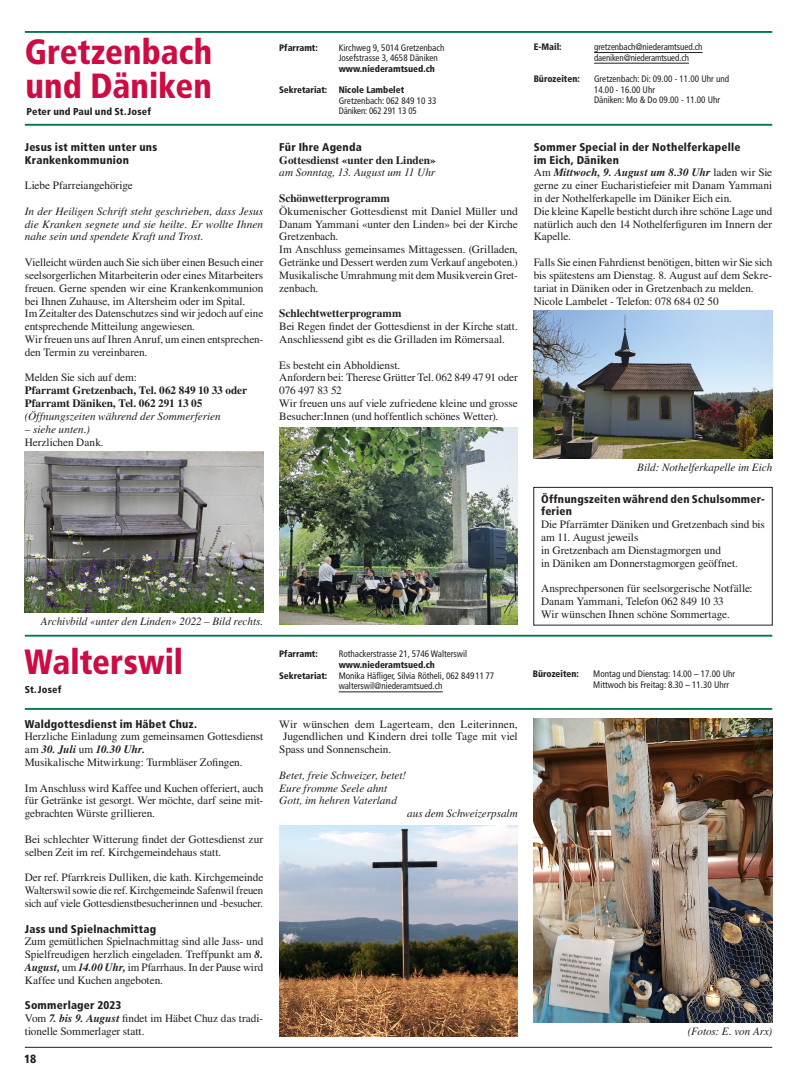
<style>
.page{position:relative;width:798px;height:1081px;background:#fff}
.page>*{position:absolute;margin:0;border:0;box-sizing:border-box;transform-origin:0 0}
.t1{font:900 condensed 35px/33.8px "Frutiger LT Std";letter-spacing:.005em;color:#cd0c44;scale:.95 1}
.t2{font:900 condensed 11.88px "Frutiger LT Std";color:#231f20}
.t3{font:11.25px/12.8px "Times";letter-spacing:-.005em;color:#231f20}
.t4{font:italic 11.25px/12.9px "Times";color:#231f20}
.t5{font:900 condensed 11.25px/12.9px "Frutiger LT Std";letter-spacing:.02em;color:#231f20}
.t6{font:700 11.25px/12.9px "Times";letter-spacing:-.005em;color:#231f20}
.t7{font:900 condensed 10px "Frutiger LT Std";letter-spacing:.01em;color:#231f20}
.t8{font:condensed 9.38px/10.6px "Frutiger LT Std";color:#231f20}
.t9{font:900 condensed 9.38px "Frutiger LT Std";color:#231f20}
.t10{font:condensed 9.38px/10.6px "Frutiger LT Std";color:#231f20;scale:.96 1}
.s1{font-weight:900}
.s2{font-weight:700;font-style:italic}
</style>
<div class="page">
<hr style="left:25px;top:1047px;width:747px;height:1px;background:#231f20">
<hr style="left:25px;top:708px;width:747px;height:2px;background:#00794a">
<hr style="left:25px;top:635px;width:747px;height:1px;background:#00794a">
<hr style="left:338px;top:691px;width:104px;height:1px;background:#231f20">
<hr style="left:25px;top:31px;width:747px;height:2px;background:#00794a">
<hr style="left:25px;top:124px;width:747px;height:2px;background:#00794a">
<hr style="left:594px;top:52px;width:108px;height:1px;background:#231f20">
<hr style="left:594px;top:63px;width:94px;height:1px;background:#231f20">
<img style="left:533px;top:718px;width:239px;height:304px">
<img style="left:279px;top:826px;width:238px;height:211px">
<img style="left:25px;top:451px;width:238px;height:161px">
<img style="left:533px;top:311px;width:239px;height:147px">
<div style="left:533px;top:487px;width:239px;height:138px;border:1px solid #231f20"></div>
<img style="left:279px;top:428px;width:238px;height:197px">
<h1 class="t1" style="left:25px;top:35px;width:199px">Gretzenbach und Däniken</h1>
<p class="t9" style="left:279px;top:42px;width:40px">Pfarramt:</p>
<p class="t8" style="left:338px;top:42px;width:107px">Kirchweg 9, 5014 Gretzenbach<br>Josefstrasse 3, 4658 Däniken</p>
<p class="t9" style="left:338px;top:63px;width:98px">www.niederamtsued.ch</p>
<p class="t9" style="left:279px;top:84px;width:127px">Sekretariat: Nicole Lambelet</p>
<p class="t8" style="left:338px;top:95px;width:99px">Gretzenbach: 062 849 10 33<br>Däniken: 062 291 13 05</p>
<p class="t7" style="left:27px;top:105px;width:126px">Peter und Paul und St.Josef</p>
<p class="t5" style="left:25px;top:140px;width:134px">Jesus ist mitten unter uns<br>Krankenkommunion</p>
<p class="t3" style="left:25px;top:179px;width:109px">Liebe Pfarreiangehörige</p>
<p class="t4" style="left:25px;top:205px;width:240px;text-align:justify">In der Heiligen Schrift steht geschrieben, dass Jesus die Kranken segnete und sie heilte. Er wollte Ihnen nahe sein und spendete Kraft und Trost.</p>
<p class="t3" style="left:25px;top:256px;width:240px">Vielleicht würden auch Sie sich über einen Besuch einer seelsorgerlichen Mitarbeiterin oder eines Mitarbeiters freuen. Gerne spenden wir eine Krankenkommunion bei Ihnen Zuhause, im Altersheim oder im Spital.<br>Im Zeitalter des Datenschutzes sind wir jedoch auf eine entsprechende Mitteilung angewiesen.<br>Wir freuen uns auf Ihren Anruf, um einen entsprechen&shy;den Termin zu vereinbaren.</p>
<p class="t3" style="left:25px;top:371px;width:114px">Melden Sie sich auf dem:</p>
<p class="t6" style="left:25px;top:384px;width:224px">Pfarramt Gretzenbach, Tel. 062 849 10 33 oder<br>Pfarramt Däniken, Tel. 062 291 13 05</p>
<p class="t4" style="left:25px;top:410px;width:197px">(Öffnungszeiten während der Sommerferien</p>
<p class="t4" style="left:25px;top:422px;width:67px">– siehe unten.)</p>
<p class="t3" style="left:25px;top:435px;width:80px">Herzlichen Dank.</p>
<p class="t5" style="left:279px;top:140px;width:84px">Für Ihre Agenda</p>
<p class="t6" style="left:279px;top:153px;width:158px">Gottesdienst «unter den Linden»</p>
<p class="t4" style="left:279px;top:166px;width:157px">am Sonntag, 13. August um 11 Uhr</p>
<p class="t6" style="left:279px;top:192px;width:112px">Schönwetterprogramm</p>
<p class="t3" style="left:279px;top:205px;width:240px">Ökumenischer Gottesdienst mit Daniel Müller und Danam Yammani «unter den Linden» bei der Kirche Gretzenbach.<br>Im Anschluss gemeinsames Mittagessen. (Grilladen, Getränke und Dessert werden zum Verkauf angeboten.)<br>Musikalische Umrahmung mit dem Musikverein Gret&shy;zenbach.</p>
<p class="t6" style="left:279px;top:307px;width:124px">Schlechtwetterprogramm</p>
<p class="t3" style="left:279px;top:320px;width:240px">Bei Regen findet der Gottesdienst in der Kirche statt.<br>Anschliessend gibt es die Grilladen im Römersaal.</p>
<p class="t3" style="left:279px;top:358px;width:240px">Es besteht ein Abholdienst.<br>Anfordern bei: Therese Grütter Tel. 062 849 47 91 oder 076 497 83 52<br>Wir freuen uns auf viele zufriedene kleine und grosse Besucher:Innen (und hoffentlich schönes Wetter).</p>
<p class="t4" style="left:41px;top:615px;width:224px">Archivbild «unter den Linden» 2022 – Bild rechts.</p>
<h1 class="t1" style="left:25px;top:645px;width:168px">Walterswil</h1>
<p class="t9" style="left:279px;top:648px;width:40px">Pfarramt:</p>
<p class="t8" style="left:338px;top:649px;width:130px">Rothackerstrasse 21, 5746 Walterswil</p>
<p class="t9" style="left:338px;top:659px;width:98px">www.niederamtsued.ch</p>
<p class="t8" style="left:279px;top:670px;width:216px"><span class="s1">Sekretariat:</span> Monika Häfliger, Silvia Rötheli, 062 849 11 77</p>
<p class="t8" style="left:338px;top:681px;width:105px">walterswil@niederamtsued.ch</p>
<p class="t7" style="left:25px;top:683px;width:38px">St.Josef</p>
<p class="t5" style="left:25px;top:717px;width:174px">Waldgottesdienst im Häbet Chuz.</p>
<p class="t3" style="left:25px;top:730px;width:240px">Herzliche Einladung zum gemeinsamen Gottesdienst am <span class="s2">30. Juli</span> um <span class="s2">10.30 Uhr.<br></span>Musikalische Mitwirkung: Turmbläser Zofingen.</p>
<p class="t3" style="left:25px;top:781px;width:240px;text-align:justify">Im Anschluss wird Kaffee und Kuchen offeriert, auch für Getränke ist gesorgt. Wer möchte, darf seine mit&shy;gebrachten Würste grillieren.</p>
<p class="t3" style="left:25px;top:832px;width:240px">Bei schlechter Witterung findet der Gottesdienst zur selben Zeit im ref. Kirchgemeindehaus statt.</p>
<p class="t3" style="left:25px;top:871px;width:240px;text-align:justify">Der ref. Pfarrkreis Dulliken, die kath. Kirchgemeinde Walterswil sowie die ref. Kirchgemeinde Safenwil freuen sich auf viele Gottesdienstbesucherinnen und -besucher.</p>
<p class="t5" style="left:25px;top:922px;width:133px">Jass und Spielnachmittag</p>
<p class="t3" style="left:25px;top:935px;width:240px;text-align:justify">Zum gemütlichen Spielnachmittag sind alle Jass- und Spielfreudigen herzlich eingeladen. Treffpunkt am <span class="s2">8.<br>August,</span> um <span class="s2">14.00 Uhr,</span> im Pfarrhaus. In der Pause wird Kaffee und Kuchen angeboten.</p>
<p class="t5" style="left:25px;top:999px;width:98px">Sommerlager 2023</p>
<p class="t3" style="left:25px;top:1012px;width:240px">Vom <span class="s2">7. bis 9. August</span> findet im Häbet Chuz das tradi&shy;tionelle Sommerlager statt.</p>
<p class="t2" style="left:24px;top:1052px;width:14px">18</p>
<p class="t3" style="left:279px;top:717px;width:240px">Wir wünschen dem Lagerteam, den Leiterinnen,</p>
<p class="t3" style="left:283px;top:730px;width:236px">Jugendlichen und Kindern drei tolle Tage mit viel</p>
<p class="t3" style="left:279px;top:743px;width:113px">Spass und Sonnenschein.</p>
<p class="t4" style="left:279px;top:768px;width:128px">Betet, freie Schweizer, betet!<br>Eure fromme Seele ahnt<br>Gott, im hehren Vaterland</p>
<p class="t4" style="left:407px;top:807px;width:112px">aus dem Schweizerpsalm</p>
<p class="t9" style="left:533px;top:41px;width:29px">E-Mail:</p>
<p class="t10" style="left:594px;top:42px;width:114px">gretzenbach@niederamtsued.ch daeniken@niederamtsued.ch</p>
<p class="t9" style="left:533px;top:73px;width:47px">Bürozeiten:</p>
<p class="t8" style="left:594px;top:73px;width:137px">Gretzenbach: Di: 09.00 - 11.00 Uhr und<br>14.00 - 16.00 Uhr<br>Däniken: Mo &amp; Do 09.00 - 11.00 Uhr</p>
<p class="t5" style="left:533px;top:140px;width:208px">Sommer Special in der Nothelferkapelle im Eich, Däniken</p>
<p class="t3" style="left:533px;top:166px;width:240px">Am <span class="s2">Mittwoch, 9. August um 8.30 Uhr</span> laden wir Sie gerne zu einer Eucharistiefeier mit Danam Yammani in der Nothelferkapelle im Däniker Eich ein.<br>Die kleine Kapelle besticht durch ihre schöne Lage und natürlich auch den 14 Nothelferfiguren im Innern der Kapelle.</p>
<p class="t3" style="left:533px;top:256px;width:240px">Falls Sie einen Fahrdienst benötigen, bitten wir Sie sich bis spätestens am Dienstag. 8. August auf dem Sekre&shy;tariat in Däniken oder in Gretzenbach zu melden.<br>Nicole Lambelet - Telefon: 078 684 02 50</p>
<p class="t4" style="left:637px;top:461px;width:136px">Bild: Nothelferkapelle im Eich</p>
<p class="t5" style="left:541px;top:492px;width:225px">Öffnungszeiten während den Schulsommer&shy;ferien</p>
<p class="t3" style="left:541px;top:518px;width:225px">Die Pfarrämter Däniken und Gretzenbach sind bis am 11. August jeweils<br>in Gretzenbach am Dienstagmorgen und<br>in Däniken am Donnerstagmorgen geöffnet.</p>
<p class="t3" style="left:541px;top:582px;width:213px">Ansprechpersonen für seelsorgerische Notfälle:<br>Danam Yammani, Telefon 062 849 10 33<br>Wir wünschen Ihnen schöne Sommertage.</p>
<p class="t9" style="left:532px;top:668px;width:47px">Bürozeiten:</p>
<p class="t8" style="left:593px;top:668px;width:143px">Montag und Dienstag: 14.00 – 17.00 Uhr<br>Mittwoch bis Freitag: 8.30 – 11.30 Uhrr</p>
<p class="t4" style="left:687px;top:1025px;width:86px">(Fotos: E. von Arx)</p>
</div>
